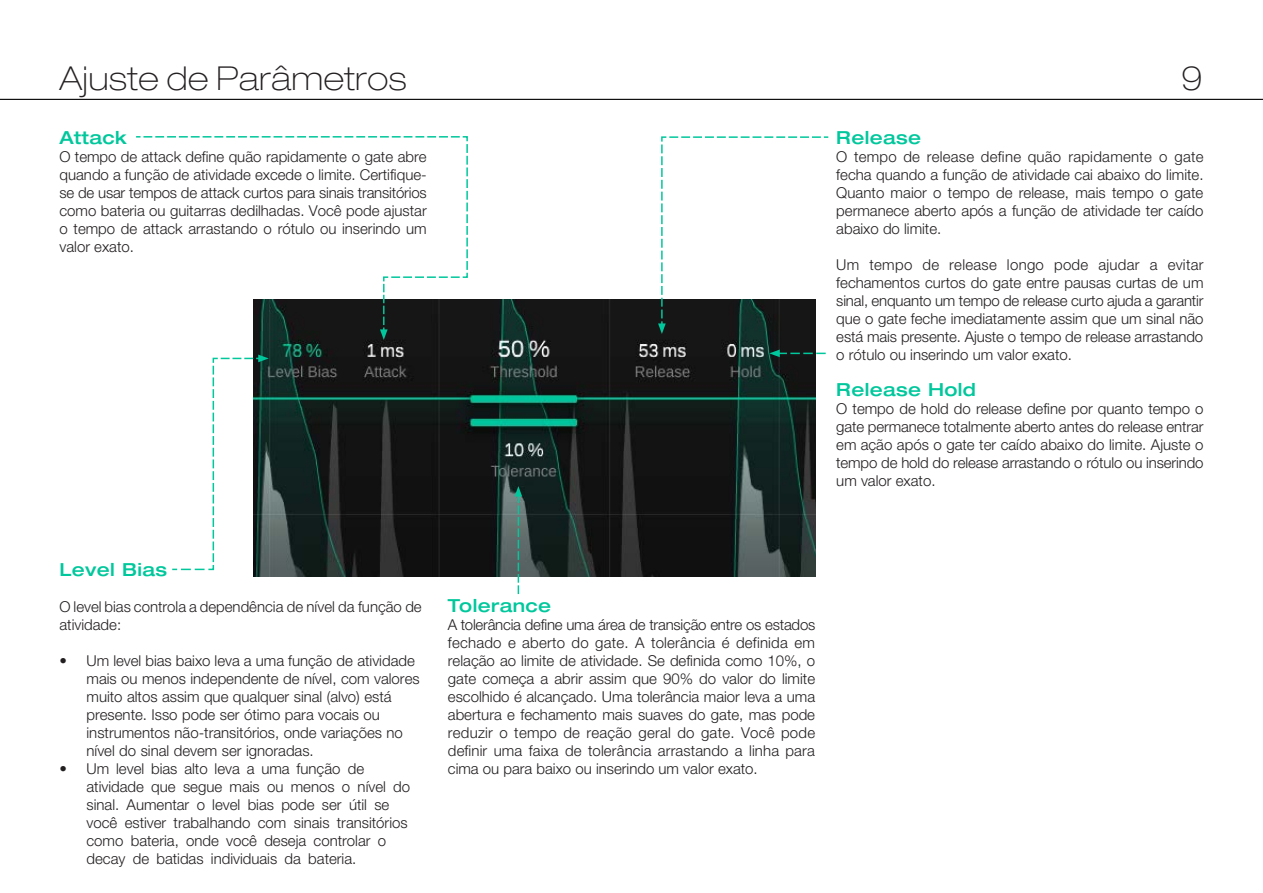
<style>
.page{position:relative;width:1263px;height:893px;background:#fff}
.page>*{position:absolute;margin:0;border:0;box-sizing:border-box;transform-origin:0 0}
.header_1{font:100 expanded 33px "Helvetica Neue LT Pro";letter-spacing:.015em;color:#231f20}
.running_text{font:500 expanded 18px "Helvetica Neue LT Pro";letter-spacing:.02em;color:#00c79c}
.running_text-2{font:300 15px/18px "Helvetica Neue LT Pro";color:#231f20;text-align:justify}
</style>
<div class="page">
<hr style="left:0;top:99px;width:1263px;height:1px;background:#000">
<img style="left:254px;top:300px;width:561px;height:276px">
<svg style="left:172px;top:355px;width:97px;height:216px"></svg>
<svg style="left:136px;top:136px;width:333px;height:197px"></svg>
<svg style="left:380px;top:284px;width:8px;height:56px"></svg>
<svg style="left:514px;top:486px;width:8px;height:108px"></svg>
<svg style="left:658px;top:136px;width:171px;height:198px"></svg>
<svg style="left:769px;top:350px;width:57px;height:7px"></svg>
<p class="header_1" style="left:60px;top:59px;width:348px">Ajuste de Parâmetros</p>
<p class="running_text" style="left:60px;top:126px;width:69px">Attack</p>
<p class="running_text-2" style="left:60px;top:147px;width:369px">O tempo de attack define quão rapidamente o gate abre quando a função de atividade excede o limite. Certifique&shy;se de usar tempos de attack curtos para sinais transitórios como bateria ou guitarras dedilhadas. Você pode ajustar o tempo de attack arrastando o rótulo ou inserindo um valor exato.</p>
<h1 class="header_1" style="left:1181px;top:59px;width:23px">9</h1>
<p class="running_text" style="left:836px;top:126px;width:86px">Release</p>
<p class="running_text-2" style="left:836px;top:147px;width:369px">O tempo de release define quão rapidamente o gate fecha quando a função de atividade cai abaixo do limite.<br>Quanto maior o tempo de release, mais tempo o gate permanece aberto após a função de atividade ter caído abaixo do limite.</p>
<p class="running_text-2" style="left:836px;top:255px;width:369px">Um tempo de release longo pode ajudar a evitar fechamentos curtos do gate entre pausas curtas de um sinal, enquanto um tempo de release curto ajuda a garantir que o gate feche imediatamente assim que um sinal não está mais presente. Ajuste o tempo de release arrastando o rótulo ou inserindo um valor exato.</p>
<p class="running_text" style="left:836px;top:378px;width:141px">Release Hold</p>
<p class="running_text-2" style="left:836px;top:399px;width:369px">O tempo de hold do release define por quanto tempo o gate permanece totalmente aberto antes do release entrar em ação após o gate ter caído abaixo do limite. Ajuste o tempo de hold do release arrastando o rótulo ou inserindo um valor exato.</p>
<p class="running_text" style="left:60px;top:558px;width:109px">Level Bias</p>
<p class="running_text-2" style="left:60px;top:597px;width:364px">O level bias controla a dependência de nível da função de atividade:</p>
<p class="running_text-2" style="left:87px;top:651px;width:335px;text-align:left;text-indent:-27px">• Um level bias baixo leva a uma função de atividade mais ou menos independente de nível, com valores muito altos assim que qualquer sinal (alvo) está presente. Isso pode ser ótimo para vocais ou instrumentos não-transitórios, onde variações no nível do sinal devem ser ignoradas.</p>
<p class="running_text-2" style="left:87px;top:759px;width:325px;text-align:left;text-indent:-27px">• Um level bias alto leva a uma função de atividade que segue mais ou menos o nível do sinal. Aumentar o level bias pode ser útil se você estiver trabalhando com sinais transitórios como bateria, onde você deseja controlar o decay de batidas individuais da bateria.</p>
<p class="running_text" style="left:448px;top:594px;width:105px">Tolerance</p>
<p class="running_text-2" style="left:448px;top:615px;width:369px">A tolerância define uma área de transição entre os estados fechado e aberto do gate. A tolerância é definida em relação ao limite de atividade. Se definida como 10%, o gate começa a abrir assim que 90% do valor do limite escolhido é alcançado. Uma tolerância maior leva a uma abertura e fechamento mais suaves do gate, mas pode reduzir o tempo de reação geral do gate. Você pode definir uma faixa de tolerância arrastando a linha para cima ou para baixo ou inserindo um valor exato.</p>
</div>
